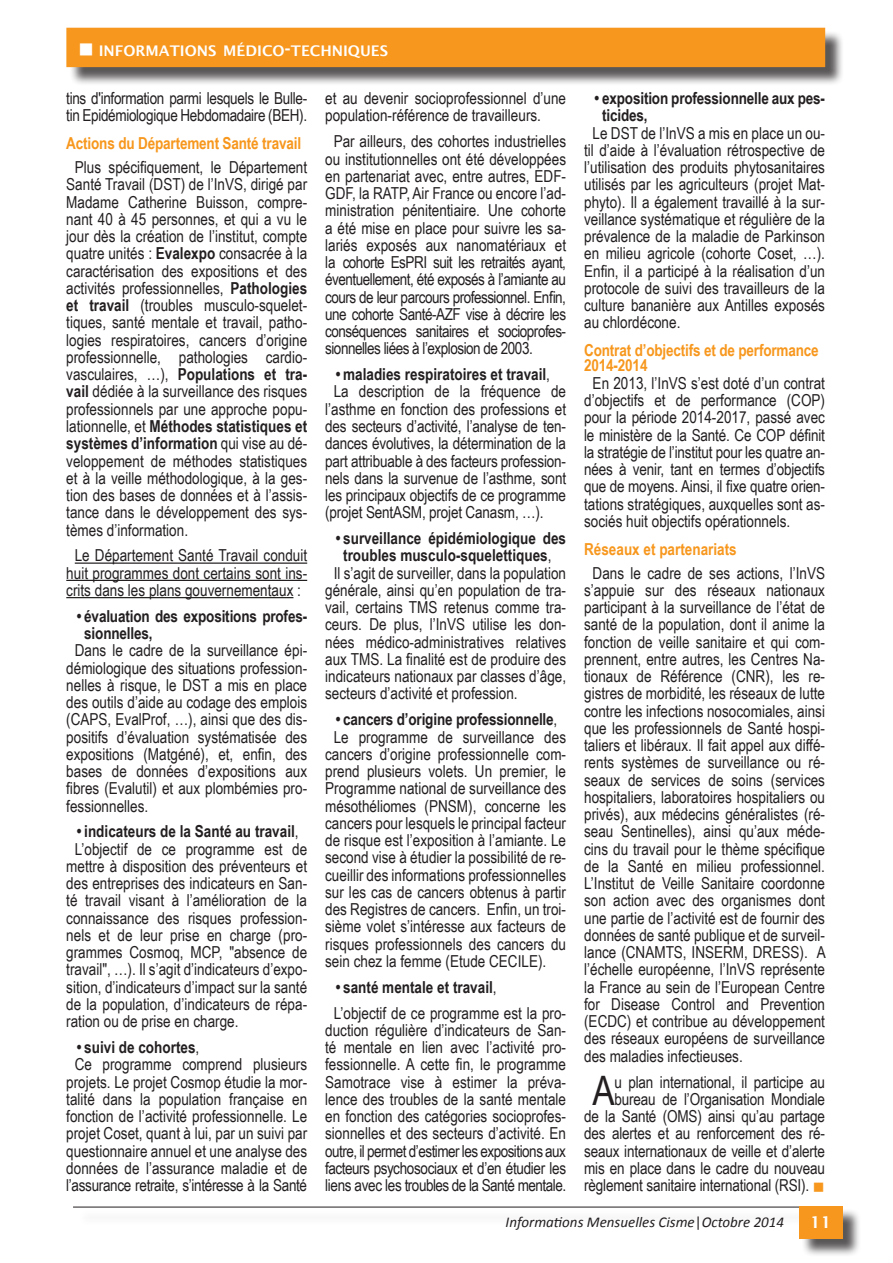
<style>
.page{position:relative;width:893px;height:1263px;background:#fff}
.page>*{position:absolute;margin:0;border:0;box-sizing:border-box;transform-origin:0 0}
.Article_Paragraphes{font:40.65px "Arial Narrow";color:#231f20}
.Article_Paragraphes-2{font:16.5px/17.2px "Arial Narrow";color:#231f20;text-align:justify}
.t1{font:700 16.5px/17.2px "Arial Narrow";color:#231f20}
.Article_Intertitre_g{font:700 16.5px/15px "Arial Narrow";letter-spacing:-.01em;color:#f7971d}
.Article_Paragraphes-3{font:16.5px/17.2px "Arial Narrow";letter-spacing:-.02em;color:#231f20}
.t2{font:600 16.5px "Lucida Sans";color:#fff}
.t3{font:italic 15px "Calibri";color:#231f20}
.t4{font:600 14.7px "Lucida Sans";color:#fff}
.s1{font-size:21px}
.s2{font-weight:700}
.s3{font-weight:400}
.s4{color:#f7971d}
.s5{font-style:normal}
</style>
<div class="page">
<div style="left:77px;top:1209px;width:739px;height:17px;background:#fafafa"></div>
<hr style="left:73px;top:1207px;width:726px;height:1px;background:#231f20">
<hr style="left:75px;top:562px;width:232px;height:2px;background:#231f20">
<hr style="left:66px;top:580px;width:241px;height:1px;background:#231f20">
<hr style="left:66px;top:597px;width:227px;height:1px;background:#231f20">
<div style="left:801px;top:1208px;width:60px;height:49px;background:#231f20;opacity:.75"></div>
<div style="left:799px;top:1206px;width:43px;height:32px;background:#f7971d"></div>
<div style="left:69px;top:30px;width:775px;height:56px;background:#231f20;opacity:.75"></div>
<div style="left:67px;top:28px;width:758px;height:39px;background:#f7971d"></div>
<p class="t4" style="left:99px;top:42px;width:291px">INFORMATIONS MÉDICO<span class="s1">-</span>TECHNIQUES</p>
<p class="Article_Paragraphes-3" style="left:66px;top:89px;width:242px">tins d'information parmi lesquels le Bulle&shy;tin Epidémiologique Hebdomadaire (BEH).</p>
<p class="Article_Intertitre_g" style="left:66px;top:135px;width:236px">Actions du Département Santé travail</p>
<p class="Article_Paragraphes-2" style="left:66px;top:158px;width:242px;text-indent:9px">Plus spécifiquement, le Département Santé Travail (DST) de l’InVS, dirigé par Madame Catherine Buisson, compre&shy;nant 40 à 45 personnes, et qui a vu le jour dès la création de l’institut, compte quatre unités : <span class="s2">Evalexpo</span> consacrée à la caractérisation des expositions et des activités professionnelles, <span class="s2">Pathologies et travail</span> (troubles musculo-squelet&shy;tiques, santé mentale et travail, patho&shy;logies respiratoires, cancers d’origine professionnelle, pathologies cardio&shy;vasculaires, …), <span class="s2">Populations et tra&shy;vail</span> dédiée à la surveillance des risques professionnels par une approche popu&shy;lationnelle, et <span class="s2">Méthodes statistiques et systèmes d’information</span> qui vise au dé&shy;veloppement de méthodes statistiques et à la veille méthodologique, à la ges&shy;tion des bases de données et à l’assis&shy;tance dans le développement des sys&shy;tèmes d’information.</p>
<p class="Article_Paragraphes-2" style="left:66px;top:546px;width:242px;text-align:center">Le Département Santé Travail conduit huit programmes dont certains sont ins&shy;crits dans les plans gouvernementaux :</p>
<p class="t1" style="left:84px;top:606px;width:224px;text-indent:-8px">• évaluation des expositions profes&shy;sionnelles,</p>
<p class="Article_Paragraphes-2" style="left:66px;top:641px;width:242px;text-indent:9px">Dans le cadre de la surveillance épi&shy;démiologique des situations profession&shy;nelles à risque, le DST a mis en place des outils d’aide au codage des emplois (CAPS, EvalProf, …), ainsi que des dis&shy;positifs d’évaluation systématisée des expositions (Matgéné), et, enfin, des bases de données d’expositions aux fibres (Evalutil) et aux plombémies pro&shy;fessionnelles.</p>
<p class="t1" style="left:77px;top:822px;width:223px">• indicateurs de la Santé au travail<span class="s3">,</span></p>
<p class="Article_Paragraphes-2" style="left:66px;top:840px;width:242px;text-indent:9px">L’objectif de ce programme est de mettre à disposition des préventeurs et des entreprises des indicateurs en San&shy;té travail visant à l’amélioration de la connaissance des risques profession&shy;nels et de leur prise en charge (pro&shy;grammes Cosmoq, MCP, "absence de travail", …). Il s’agit d’indicateurs d’expo&shy;sition, d’indicateurs d’impact sur la santé de la population, d’indicateurs de répa&shy;ration ou de prise en charge.</p>
<p class="t1" style="left:77px;top:1038px;width:124px">• suivi de cohortes<span class="s3">,</span></p>
<p class="Article_Paragraphes-2" style="left:66px;top:1055px;width:242px;text-align:center">Ce programme comprend plusieurs projets. Le projet Cosmop étudie la mor&shy;talité dans la population française en fonction de l’activité professionnelle. Le projet Coset, quant à lui, par un suivi par questionnaire annuel et une analyse des données de l’assurance maladie et de l’assurance retraite, s’intéresse à la Santé</p>
<p class="Article_Paragraphes-2" style="left:325px;top:89px;width:242px">et au devenir socioprofessionnel d’une population-référence de travailleurs.</p>
<p class="Article_Paragraphes-2" style="left:325px;top:132px;width:242px;text-indent:9px">Par ailleurs, des cohortes industrielles ou institutionnelles ont été développées en partenariat avec, entre autres, EDF-GDF, la RATP, Air France ou encore l’ad&shy;ministration pénitentiaire. Une cohorte a été mise en place pour suivre les sa&shy;lariés exposés aux nanomatériaux et la cohorte EsPRI suit les retraités ayant, éventuellement, été exposés à l’amiante au cours de leur parcours professionnel. Enfin, une cohorte Santé-AZF vise à décrire les conséquences sanitaires et socioprofes&shy;sionnelles liées à l’explosion de 2003.</p>
<p class="t1" style="left:336px;top:365px;width:216px">• maladies respiratoires et travail<span class="s3">,</span></p>
<p class="Article_Paragraphes-2" style="left:325px;top:382px;width:242px;text-indent:9px">La description de la fréquence de l’asthme en fonction des professions et des secteurs d’activité, l’analyse de ten&shy;dances évolutives, la détermination de la part attribuable à des facteurs profession&shy;nels dans la survenue de l’asthme, sont les principaux objectifs de ce programme (projet SentASM, projet Canasm, …).</p>
<p class="t1" style="left:336px;top:529px;width:232px;text-align:center">• surveillance épidémiologique des troubles musculo-squelettiques<span class="s3">,</span></p>
<p class="Article_Paragraphes-2" style="left:325px;top:564px;width:242px;text-indent:9px">Il s’agit de surveiller, dans la population générale, ainsi qu’en population de tra&shy;vail, certains TMS retenus comme tra&shy;ceurs. De plus, l’InVS utilise les don&shy;nées médico-administratives relatives aux TMS. La finalité est de produire des indicateurs nationaux par classes d’âge, secteurs d’activité et profession.</p>
<p class="t1" style="left:336px;top:710px;width:223px">• cancers d’origine professionnelle<span class="s3">,</span></p>
<p class="Article_Paragraphes-2" style="left:325px;top:727px;width:242px;text-indent:9px">Le programme de surveillance des cancers d’origine professionnelle com&shy;prend plusieurs volets. Un premier, le Programme national de surveillance des mésothéliomes (PNSM), concerne les cancers pour lesquels le principal facteur de risque est l’exposition à l’amiante. Le second vise à étudier la possibilité de re&shy;cueillir des informations professionnelles sur les cas de cancers obtenus à partir des Registres de cancers. Enfin, un troi&shy;sième volet s’intéresse aux facteurs de risques professionnels des cancers du sein chez la femme (Etude CECILE).</p>
<p class="t1" style="left:336px;top:977px;width:162px">• santé mentale et travail<span class="s3">,</span></p>
<p class="Article_Paragraphes-2" style="left:325px;top:1003px;width:242px;text-align:center">L’objectif de ce programme est la pro&shy;duction régulière d’indicateurs de San&shy;té mentale en lien avec l’activité pro&shy;fessionnelle. A cette fin, le programme Samotrace vise à estimer la préva&shy;lence des troubles de la santé mentale en fonction des catégories socioprofes&shy;sionnelles et des secteurs d’activité. En outre, il permet d’estimer les expositions aux facteurs psychosociaux et d’en étudier les liens avec les troubles de la Santé mentale.</p>
<p class="t1" style="left:602px;top:89px;width:224px;text-indent:-8px">• exposition professionnelle aux pes&shy;ticides,</p>
<p class="Article_Paragraphes-2" style="left:584px;top:124px;width:242px;text-indent:9px">Le DST de l’InVS a mis en place un ou&shy;til d’aide à l’évaluation rétrospective de l’utilisation des produits phytosanitaires utilisés par les agriculteurs (projet Mat&shy;phyto). Il a également travaillé à la sur&shy;veillance systématique et régulière de la prévalence de la maladie de Parkinson en milieu agricole (cohorte Coset, …).<br>Enfin, il a participé à la réalisation d’un protocole de suivi des travailleurs de la culture bananière aux Antilles exposés au chlordécone.</p>
<p class="Article_Intertitre_g" style="left:584px;top:342px;width:236px">Contrat d’objectifs et de performance<br>2014-2014</p>
<p class="Article_Paragraphes-2" style="left:584px;top:374px;width:242px;text-indent:9px">En 2013, l’InVS s’est doté d’un contrat d’objectifs et de performance (COP) pour la période 2014-2017, passé avec le ministère de la Santé. Ce COP définit la stratégie de l’institut pour les quatre an&shy;nées à venir, tant en termes d’objectifs que de moyens. Ainsi, il fixe quatre orien&shy;tations stratégiques, auxquelles sont as&shy;sociés huit objectifs opérationnels.</p>
<p class="Article_Intertitre_g" style="left:584px;top:541px;width:154px">Réseaux et partenariats</p>
<p class="Article_Paragraphes-2" style="left:584px;top:564px;width:243px;text-indent:9px">Dans le cadre de ses actions, l’InVS s’appuie sur des réseaux nationaux participant à la surveillance de l’état de santé de la population, dont il anime la fonction de veille sanitaire et qui com&shy;prennent, entre autres, les Centres Na&shy;tionaux de Référence (CNR), les re&shy;gistres de morbidité, les réseaux de lutte contre les infections nosocomiales, ainsi que les professionnels de Santé hospi&shy;taliers et libéraux. Il fait appel aux diffé&shy;rents systèmes de surveillance ou ré&shy;seaux de services de soins (services hospitaliers, laboratoires hospitaliers ou privés), aux médecins généralistes (ré&shy;seau Sentinelles), ainsi qu’aux méde&shy;cins du travail pour le thème spécifique de la Santé en milieu professionnel.<br>L’Institut de Veille Sanitaire coordonne son action avec des organismes dont une partie de l’activité est de fournir des données de santé publique et de surveil&shy;lance (CNAMTS, INSERM, DRESS). A l’échelle européenne, l’InVS représente la France au sein de l’European Centre for Disease Control and Prevention (ECDC) et contribue au développement des réseaux européens de surveillance des maladies infectieuses.</p>
<p class="Article_Paragraphes" style="left:593px;top:1061px;width:24px">A</p>
<p class="Article_Paragraphes-2" style="left:584px;top:1072px;width:242px;text-align:right">u plan international, il participe au bureau de l’Organisation Mondiale<br>de la Santé (OMS) ainsi qu’au partage des alertes et au renforcement des ré&shy;seaux internationaux de veille et d’alerte mis en place dans le cadre du nouveau règlement sanitaire international (RSI). <span class="s4">■</span></p>
<p class="t2" style="left:810px;top:1213px;width:23px">11</p>
<p class="t3" style="left:506px;top:1212px;width:280px">Informations Mensuelles Cisme<span class="s5">|</span>Octobre 2014</p>
</div>
